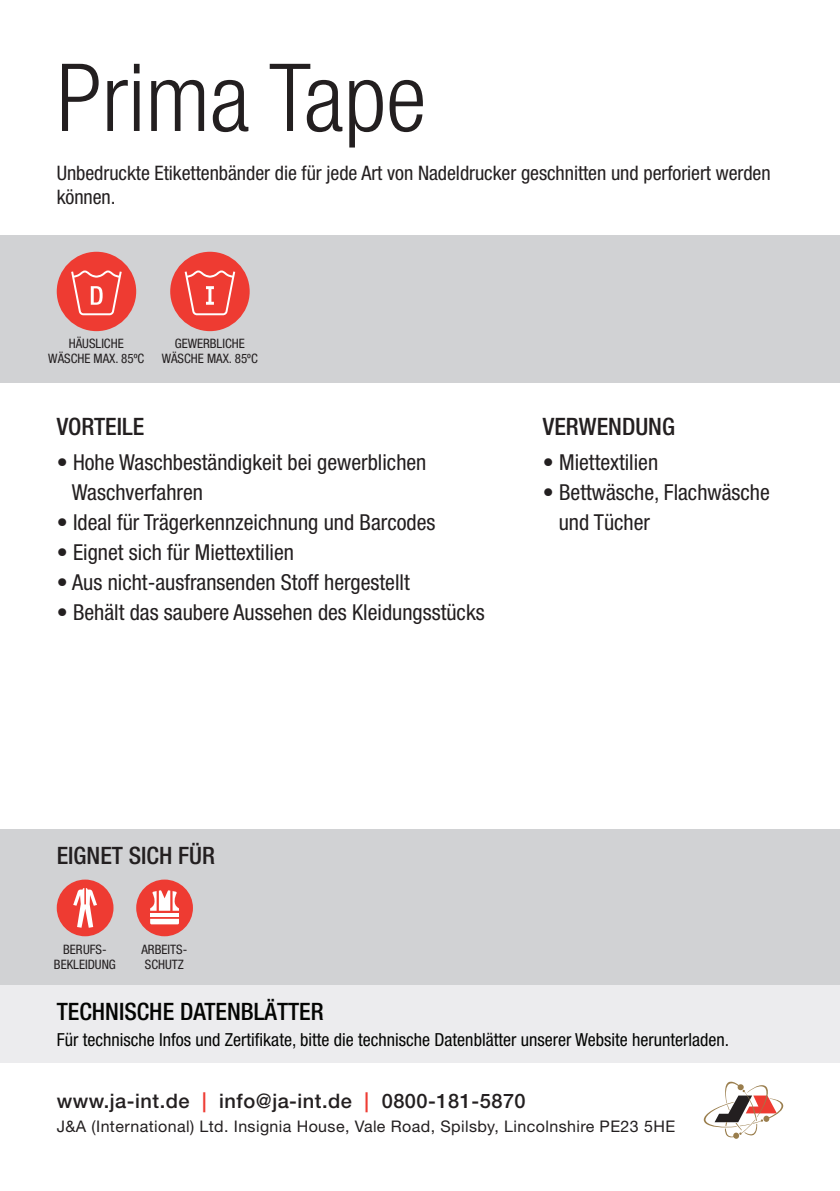
<style>
.page{position:relative;width:840px;height:1191px;background:#fff}
.page>*{position:absolute;margin:0;border:0;box-sizing:border-box;transform-origin:0 0}
.t1{font:300 condensed 94px "Helvetica Neue";color:#231f20}
.t2{font:500 condensed 24px "Helvetica Neue";color:#231f20}
.t3{font:500 condensed 24px "Helvetica Neue";color:#040503}
.t4{font:condensed 22px/30px "Helvetica Neue";color:#231f20}
.t5{font:condensed 20px/24px "Helvetica Neue";letter-spacing:-.005em;color:#231f20}
.t6{font:500 20px "Helvetica Neue";letter-spacing:.025em;color:#231f20}
.t7{font:condensed 18px "Helvetica Neue";color:#040503}
.t8{font:16px "Helvetica Neue";letter-spacing:.025em;color:#231f20}
.t9{font:condensed 13px/15px "Helvetica Neue";color:#231f20;text-align:center}
.s1{color:#ee3b32}
</style>
<div class="page">
<div style="left:0;top:235px;width:839px;height:148px;background:#d1d2d4"></div>
<div style="left:0;top:829px;width:839px;height:156px;background:#d1d2d4"></div>
<svg style="left:703px;top:1081px;width:80px;height:58px"></svg>
<div style="left:0;top:985px;width:839px;height:77px;background:#ececee"></div>
<div style="left:57px;top:879px;width:56px;height:57px;background:#ee3b32;border-radius:50%"></div>
<svg style="left:73px;top:888px;width:24px;height:39px"></svg>
<div style="left:136px;top:879px;width:57px;height:57px;background:#ee3b32;border-radius:50%"></div>
<svg style="left:150px;top:919px;width:29px;height:5px"></svg>
<hr style="left:150px;top:913px;width:29px;height:3px;background:#fff">
<svg style="left:150px;top:890px;width:29px;height:20px"></svg>
<div style="left:170px;top:252px;width:79px;height:79px;background:#ee3b32;border-radius:50%"></div>
<svg style="left:184px;top:270px;width:51px;height:45px"></svg>
<div style="left:57px;top:252px;width:79px;height:79px;background:#ee3b32;border-radius:50%"></div>
<svg style="left:71px;top:270px;width:51px;height:45px"></svg>
<h1 class="t1" style="left:57px;top:44px;width:371px">Prima Tape</h1>
<p class="t5" style="left:57px;top:160px;width:715px">Unbedruckte Etikettenbänder die für jede Art von Nadeldrucker geschnitten und perforiert werden können.</p>
<p class="t9" style="left:48px;top:336px;width:97px">HÄUSLICHE<br>WÄSCHE MAX. 85ºC</p>
<p class="t9" style="left:162px;top:336px;width:97px">GEWERBLICHE<br>WÄSCHE MAX. 85ºC</p>
<p class="t2" style="left:57px;top:412px;width:89px">VORTEILE</p>
<p class="t2" style="left:542px;top:412px;width:133px">VERWENDUNG</p>
<p class="t4" style="left:72px;top:447px;width:356px;text-indent:-15px">• Hohe Waschbeständigkeit bei gewerblichen<br>Waschverfahren</p>
<p class="t4" style="left:57px;top:507px;width:380px">• Ideal für Trägerkennzeichnung und Barcodes</p>
<p class="t4" style="left:57px;top:537px;width:238px">• Eignet sich für Miettextilien</p>
<p class="t4" style="left:57px;top:567px;width:354px">• Aus nicht-ausfransenden Stoff hergestellt</p>
<p class="t4" style="left:57px;top:597px;width:429px">• Behält das saubere Aussehen des Kleidungsstücks</p>
<p class="t4" style="left:542px;top:447px;width:117px">• Miettextilien</p>
<p class="t4" style="left:558px;top:477px;width:212px;text-indent:-16px">• Bettwäsche, Flachwäsche und Tücher</p>
<p class="t2" style="left:57px;top:841px;width:160px">EIGNET SICH FÜR</p>
<p class="t9" style="left:54px;top:941px;width:63px">BERUFS-<br>BEKLEIDUNG</p>
<p class="t9" style="left:141px;top:941px;width:47px;text-align:left">ARBEITS-<br>SCHUTZ</p>
<p class="t3" style="left:57px;top:997px;width:268px">TECHNISCHE DATENBLÄTTER</p>
<p class="t7" style="left:57px;top:1029px;width:673px">Für technische Infos und Zertifikate, bitte die technische Datenblätter unserer Website herunterladen.</p>
<p class="t6" style="left:57px;top:1089px;width:470px">www.ja-int.de <span class="s1">|</span> info@ja-int.de <span class="s1">|</span> 0800-181-5870</p>
<p class="t8" style="left:57px;top:1117px;width:619px">J&amp;A (International) Ltd. Insignia House, Vale Road, Spilsby, Lincolnshire PE23 5HE</p>
</div>
